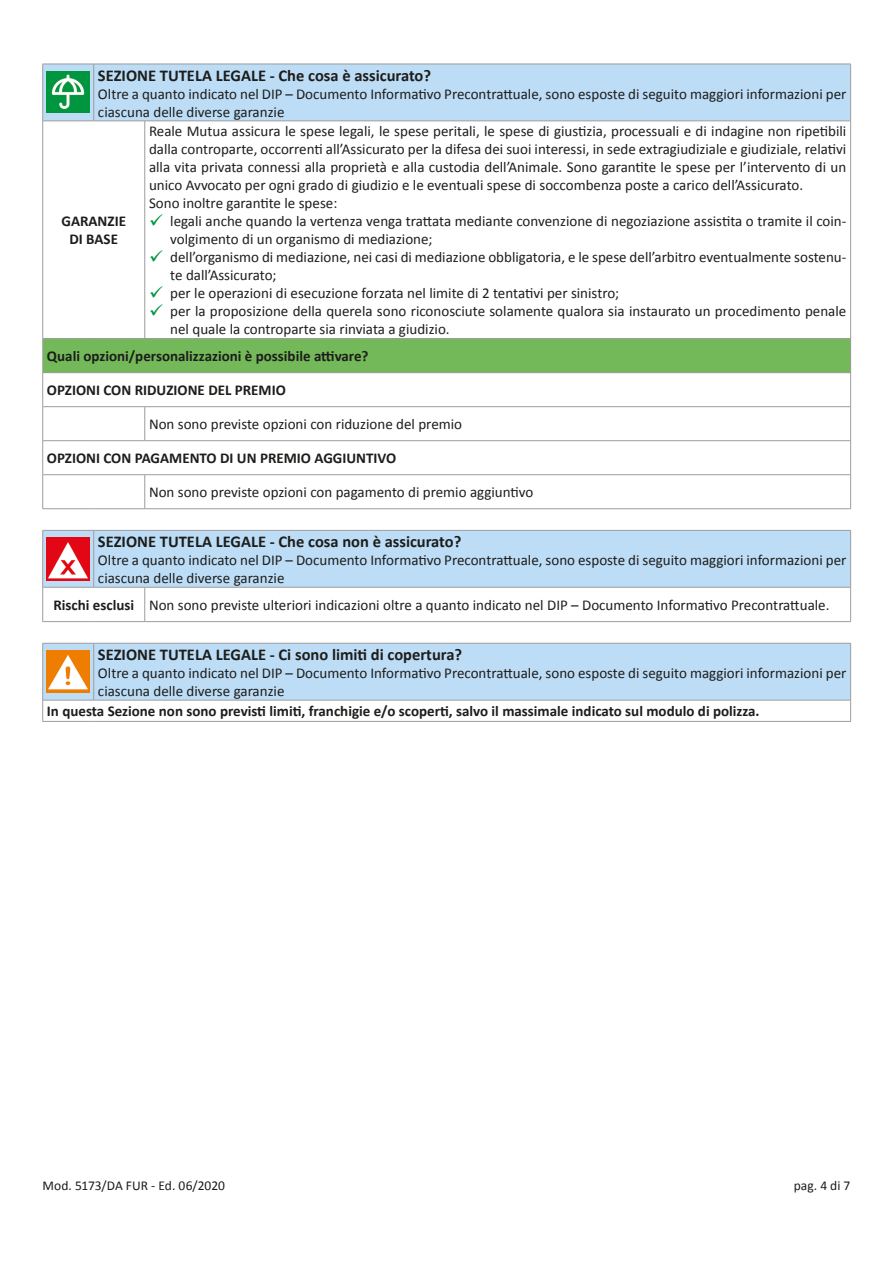
<style>
.page{position:relative;width:893px;height:1263px;background:#fff}
.page>*{position:absolute;margin:0;border:0;box-sizing:border-box;transform-origin:0 0}
.t1{font:700 16.5px "Calibri";color:#1d1d1b}
.t2{font:15px/18px "Calibri";color:#1d1d1b}
.t3{font:700 15px/18px "Calibri";color:#1d1d1b;text-align:center}
.t4{font:13.5px "Calibri";color:#1b1b1a}
.s1{color:#009641}
.s2{font-weight:700}
</style>
<div class="page">
<div style="left:43px;top:65px;width:807px;height:56px;background:#bdddf6"></div>
<div style="left:43px;top:339px;width:808px;height:34px;background:#74b959"></div>
<hr style="left:43px;top:64px;width:51px;height:1px;background:#9d9d9d">
<hr style="left:42px;top:64px;width:1px;height:57px;background:#9d9d9d">
<hr style="left:850px;top:64px;width:1px;height:57px;background:#9d9d9d">
<hr style="left:850px;top:373px;width:1px;height:33px;background:#9d9d9d">
<hr style="left:850px;top:441px;width:1px;height:33px;background:#9d9d9d">
<hr style="left:850px;top:339px;width:1px;height:33px;background:#9d9d9d">
<hr style="left:42px;top:373px;width:1px;height:33px;background:#9d9d9d">
<hr style="left:43px;top:406px;width:51px;height:1px;background:#9d9d9d">
<hr style="left:42px;top:407px;width:1px;height:33px;background:#9d9d9d">
<hr style="left:94px;top:406px;width:51px;height:1px;background:#9d9d9d">
<hr style="left:145px;top:406px;width:706px;height:1px;background:#9d9d9d">
<hr style="left:144px;top:407px;width:1px;height:33px;background:#9d9d9d">
<hr style="left:850px;top:407px;width:1px;height:33px;background:#9d9d9d">
<hr style="left:145px;top:508px;width:706px;height:1px;background:#9d9d9d">
<hr style="left:94px;top:64px;width:51px;height:1px;background:#9d9d9d">
<hr style="left:93px;top:64px;width:1px;height:57px;background:#9d9d9d">
<hr style="left:145px;top:64px;width:706px;height:1px;background:#9d9d9d">
<hr style="left:145px;top:121px;width:706px;height:1px;background:#9d9d9d">
<hr style="left:850px;top:121px;width:1px;height:217px;background:#9d9d9d">
<hr style="left:42px;top:475px;width:1px;height:33px;background:#9d9d9d">
<hr style="left:850px;top:475px;width:1px;height:33px;background:#9d9d9d">
<hr style="left:43px;top:508px;width:51px;height:1px;background:#9d9d9d">
<hr style="left:94px;top:508px;width:51px;height:1px;background:#9d9d9d">
<hr style="left:43px;top:440px;width:51px;height:1px;background:#9d9d9d">
<hr style="left:42px;top:441px;width:1px;height:33px;background:#9d9d9d">
<hr style="left:94px;top:440px;width:51px;height:1px;background:#9d9d9d">
<hr style="left:145px;top:440px;width:706px;height:1px;background:#9d9d9d">
<hr style="left:42px;top:339px;width:1px;height:33px;background:#9d9d9d">
<hr style="left:43px;top:372px;width:51px;height:1px;background:#9d9d9d">
<hr style="left:94px;top:372px;width:51px;height:1px;background:#9d9d9d">
<hr style="left:145px;top:372px;width:706px;height:1px;background:#9d9d9d">
<hr style="left:43px;top:121px;width:51px;height:1px;background:#9d9d9d">
<hr style="left:42px;top:121px;width:1px;height:217px;background:#9d9d9d">
<hr style="left:94px;top:121px;width:51px;height:1px;background:#9d9d9d">
<hr style="left:144px;top:121px;width:1px;height:217px;background:#9d9d9d">
<hr style="left:43px;top:338px;width:51px;height:1px;background:#9d9d9d">
<hr style="left:94px;top:338px;width:51px;height:1px;background:#9d9d9d">
<hr style="left:145px;top:338px;width:706px;height:1px;background:#9d9d9d">
<hr style="left:43px;top:474px;width:51px;height:1px;background:#9d9d9d">
<hr style="left:94px;top:474px;width:51px;height:1px;background:#9d9d9d">
<hr style="left:145px;top:474px;width:706px;height:1px;background:#9d9d9d">
<hr style="left:144px;top:475px;width:1px;height:33px;background:#9d9d9d">
<img style="left:47px;top:71px;width:42px;height:42px">
<div style="left:43px;top:531px;width:807px;height:56px;background:#bdddf6"></div>
<hr style="left:850px;top:531px;width:1px;height:56px;background:#9d9d9d">
<hr style="left:850px;top:587px;width:1px;height:34px;background:#9d9d9d">
<hr style="left:145px;top:621px;width:706px;height:1px;background:#9d9d9d">
<hr style="left:42px;top:587px;width:1px;height:34px;background:#9d9d9d">
<hr style="left:144px;top:587px;width:1px;height:34px;background:#9d9d9d">
<hr style="left:43px;top:621px;width:51px;height:1px;background:#9d9d9d">
<hr style="left:94px;top:621px;width:51px;height:1px;background:#9d9d9d">
<hr style="left:43px;top:530px;width:51px;height:1px;background:#9d9d9d">
<hr style="left:42px;top:531px;width:1px;height:56px;background:#9d9d9d">
<hr style="left:43px;top:587px;width:51px;height:1px;background:#9d9d9d">
<hr style="left:94px;top:587px;width:51px;height:1px;background:#9d9d9d">
<hr style="left:94px;top:530px;width:51px;height:1px;background:#9d9d9d">
<hr style="left:93px;top:531px;width:1px;height:56px;background:#9d9d9d">
<hr style="left:145px;top:530px;width:706px;height:1px;background:#9d9d9d">
<hr style="left:145px;top:587px;width:706px;height:1px;background:#9d9d9d">
<img style="left:47px;top:537px;width:42px;height:43px">
<div style="left:43px;top:644px;width:807px;height:56px;background:#bdddf6"></div>
<hr style="left:850px;top:643px;width:1px;height:57px;background:#9d9d9d">
<svg style="left:850px;top:701px;width:1px;height:20px"></svg>
<hr style="left:93px;top:643px;width:1px;height:57px;background:#9d9d9d">
<hr style="left:43px;top:643px;width:51px;height:1px;background:#9d9d9d">
<hr style="left:42px;top:643px;width:1px;height:57px;background:#9d9d9d">
<hr style="left:94px;top:643px;width:757px;height:1px;background:#9d9d9d">
<hr style="left:43px;top:700px;width:51px;height:1px;background:#9d9d9d">
<svg style="left:42px;top:700px;width:1px;height:21px"></svg>
<hr style="left:94px;top:700px;width:757px;height:1px;background:#9d9d9d">
<hr style="left:43px;top:721px;width:51px;height:1px;background:#9d9d9d">
<hr style="left:94px;top:721px;width:757px;height:1px;background:#9d9d9d">
<img style="left:47px;top:650px;width:42px;height:43px">
<p class="t1" style="left:98px;top:65px;width:335px">SEZIONE TUTELA LEGALE - Che cosa è assicurato?</p>
<p class="t2" style="left:98px;top:85px;width:750px">Oltre a quanto indicato nel DIP – Documento Informativo Precontrattuale, sono esposte di seguito maggiori informazioni per ciascuna delle diverse garanzie</p>
<p class="t2" style="left:149px;top:122px;width:699px">Reale Mutua assicura le spese legali, le spese peritali, le spese di giustizia, processuali e di indagine non ripetibili dalla controparte, occorrenti all’Assicurato per la difesa dei suoi interessi, in sede extragiudiziale e giudiziale, relativi alla vita privata connessi alla proprietà e alla custodia dell’Animale. Sono garantite le spese per l’intervento di un unico Avvocato per ogni grado di giudizio e le eventuali spese di soccombenza poste a carico dell’Assicurato.<br>Sono inoltre garantite le spese:</p>
<p class="t2" style="left:170px;top:212px;width:678px;text-indent:-21px"><span class="s1">✓</span> legali anche quando la vertenza venga trattata mediante convenzione di negoziazione assistita o tramite il coin&shy;volgimento di un organismo di mediazione;</p>
<p class="t2" style="left:170px;top:248px;width:678px;text-indent:-21px"><span class="s1">✓</span> dell’organismo di mediazione, nei casi di mediazione obbligatoria, e le spese dell’arbitro eventualmente sostenu&shy;te dall’Assicurato;</p>
<p class="t2" style="left:149px;top:284px;width:472px"><span class="s1">✓</span> per le operazioni di esecuzione forzata nel limite di 2 tentativi per sinistro;</p>
<p class="t2" style="left:170px;top:302px;width:678px;text-indent:-21px"><span class="s1">✓</span> per la proposizione della querela sono riconosciute solamente qualora sia instaurato un procedimento penale nel quale la controparte sia rinviata a giudizio.</p>
<p class="t3" style="left:47px;top:347px;width:323px">Quali opzioni/personalizzazioni è possibile attivare?</p>
<p class="t3" style="left:47px;top:381px;width:240px">OPZIONI CON RIDUZIONE DEL PREMIO</p>
<p class="t2" style="left:149px;top:415px;width:315px">Non sono previste opzioni con riduzione del premio</p>
<p class="t3" style="left:47px;top:449px;width:351px">OPZIONI CON PAGAMENTO DI UN PREMIO AGGIUNTIVO</p>
<p class="t2" style="left:149px;top:483px;width:386px">Non sono previste opzioni con pagamento di premio aggiuntivo</p>
<p class="t1" style="left:98px;top:531px;width:365px">SEZIONE TUTELA LEGALE - Che cosa non è assicurato?</p>
<p class="t2" style="left:98px;top:551px;width:750px">Oltre a quanto indicato nel DIP – Documento Informativo Precontrattuale, sono esposte di seguito maggiori informazioni per ciascuna delle diverse garanzie</p>
<p class="t2" style="left:53px;top:596px;width:778px"><span class="s2">Rischi esclusi</span> Non sono previste ulteriori indicazioni oltre a quanto indicato nel DIP – Documento Informativo Precontrattuale.</p>
<p class="t1" style="left:98px;top:644px;width:366px">SEZIONE TUTELA LEGALE - Ci sono limiti di copertura?</p>
<p class="t2" style="left:98px;top:664px;width:750px">Oltre a quanto indicato nel DIP – Documento Informativo Precontrattuale, sono esposte di seguito maggiori informazioni per ciascuna delle diverse garanzie</p>
<p class="t3" style="left:47px;top:702px;width:714px">In questa Sezione non sono previsti limiti, franchigie e/o scoperti, salvo il massimale indicato sul modulo di polizza.</p>
<p class="t3" style="left:61px;top:212px;width:66px">GARANZIE<br>DI BASE</p>
<p class="t4" style="left:43px;top:1177px;width:184px">Mod. 5173/DA FUR - Ed. 06/2020</p>
<p class="t4" style="left:794px;top:1177px;width:58px">pag. 4 di 7</p>
</div>
